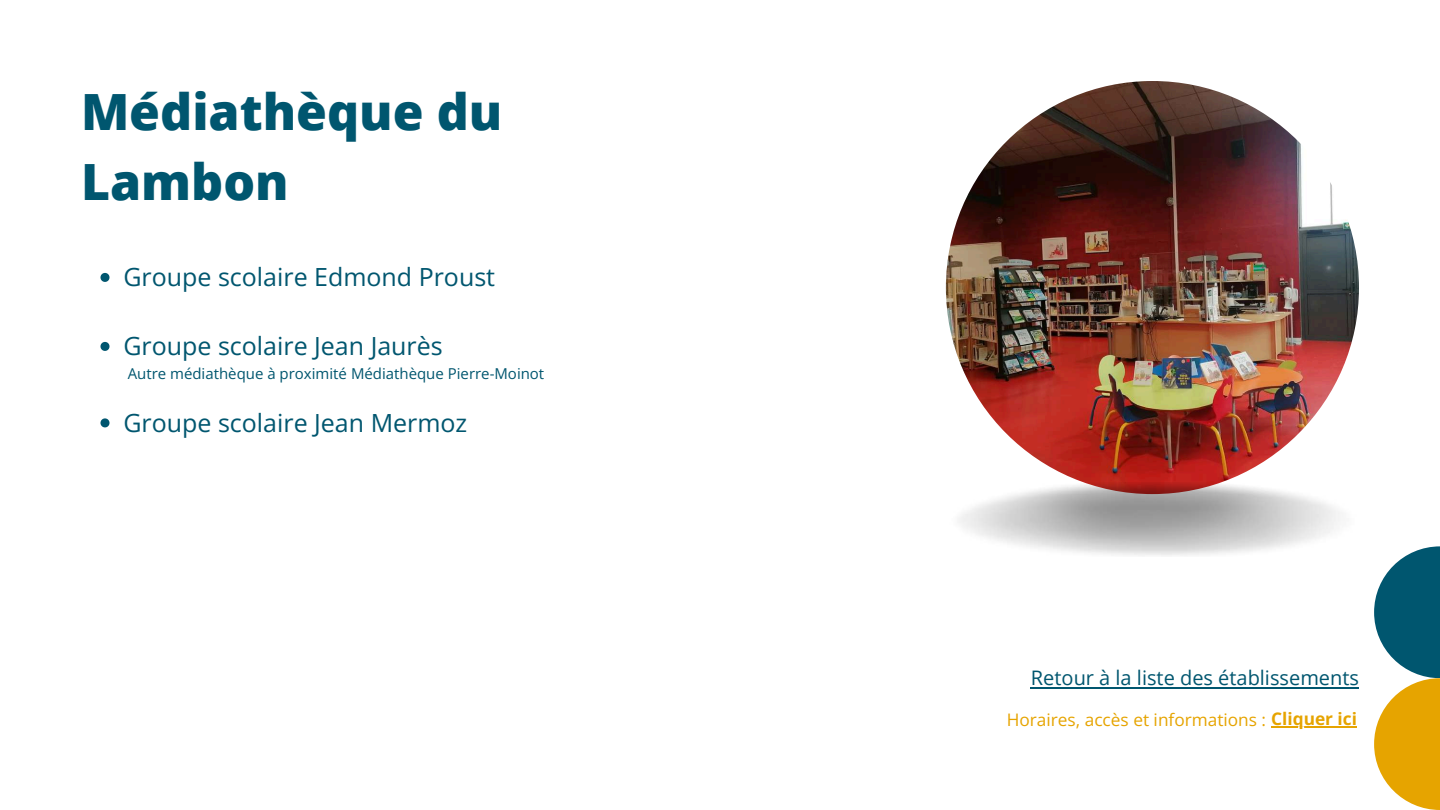
<style>
.page{position:relative;width:1440px;height:810px;background:#fff}
.page>*{position:absolute;margin:0;border:0;box-sizing:border-box;transform-origin:0 0}
.t1{font:800 50px/69.8px "Open Sans";color:#00566f}
.t2{font:25px "Open Sans";color:#00566f}
.t3{font:20px "Open Sans";color:#00566f}
.t4{font:17.3px "Open Sans";color:#e6a400}
.t5{font:15px "Open Sans";color:#00566f}
.s1{font-weight:700}
</style>
<div class="page">
<svg style="left:1374px;top:546px;width:66px;height:132px;fill:#00566f"></svg>
<svg style="left:1374px;top:678px;width:66px;height:132px;fill:#e6a400"></svg>
<img style="left:946px;top:81px;width:413px;height:413px;border-radius:50%">
<img style="left:959px;top:483px;width:381px;height:73px">
<svg style="left:100px;top:273px;width:10px;height:9px"></svg>
<svg style="left:100px;top:342px;width:10px;height:9px"></svg>
<svg style="left:100px;top:418px;width:10px;height:9px"></svg>
<hr style="left:1271px;top:727px;width:86px;height:1px;background:#e6a400">
<hr style="left:1031px;top:687px;width:328px;height:1px;background:#00566f">
<h1 class="t1" style="left:81px;top:76px;width:423px">Médiathèque du<br>Lambon</h1>
<p class="t2" style="left:123px;top:260px;width:373px">Groupe scolaire Edmond Proust</p>
<p class="t2" style="left:123px;top:329px;width:321px">Groupe scolaire Jean Jaurès</p>
<p class="t5" style="left:128px;top:363px;width:418px">Autre médiathèque à proximité Médiathèque Pierre-Moinot</p>
<p class="t2" style="left:123px;top:405px;width:345px">Groupe scolaire Jean Mermoz</p>
<p class="t3" style="left:1031px;top:664px;width:330px">Retour à la liste des établissements</p>
<p class="t4" style="left:1007px;top:708px;width:352px">Horaires, accès et informations : <span class="s1">Cliquer ici</span></p>
</div>
